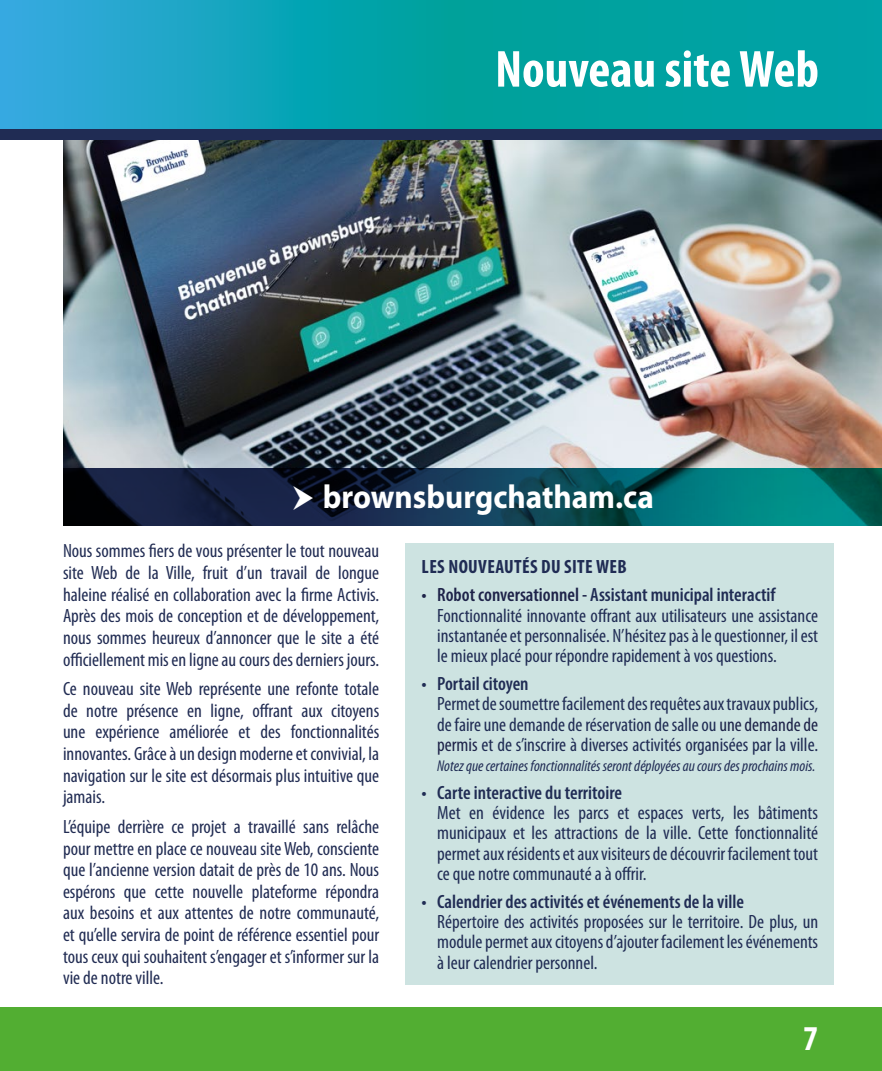
<style>
.page{position:relative;width:882px;height:1071px;background:#fff}
.page>*{position:absolute;margin:0;border:0;box-sizing:border-box;transform-origin:0 0}
.t1{font:700 condensed 52.5px "Myriad Pro";color:#fff}
.t2{font:700 condensed 35px "Myriad Pro";color:#fff}
.ECSG_-_Item{font:700 33.25px "Myriad Pro";color:#fff;scale:.94 1}
.Texte_de_base{font:condensed 19.25px/21.7px "Myriad Pro";color:#212c53;text-align:justify}
.Texte_de_base-2{font:condensed 19.25px/20.3px "Myriad Pro";color:#202c54;text-align:justify}
.t3{font:600 condensed 19.25px "Myriad Pro";color:#202c54}
.Texte_de_base-3{font:700 condensed 19.25px "Myriad Pro";letter-spacing:.02em;color:#202c54}
.Texte_de_base-4{font:italic condensed 15.75px "Myriad Pro";color:#202c54}
.s1{color:#1e2349}
</style>
<div class="page">
<svg style="left:0;top:0;width:882px;height:129px;background:#0ba3b0"></svg>
<img style="left:63px;top:140px;width:819px;height:329px">
<div style="left:406px;top:543px;width:428px;height:441px;background:#cde3e1"></div>
<div style="left:0;top:129px;width:882px;height:11px;background:#202c54"></div>
<svg style="left:63px;top:469px;width:819px;height:56px;background:#0b4252"></svg>
<div style="left:0;top:1008px;width:882px;height:63px;background:#52ae32"></div>
<svg style="left:294px;top:485px;width:19px;height:25px"></svg>
<p class="t1" style="left:495px;top:36px;width:325px">Nouveau site Web</p>
<p class="ECSG_-_Item" style="left:323px;top:475px;width:354px">brownsburgchatham.ca</p>
<p class="Texte_de_base" style="left:63px;top:540px;width:318px">Nous sommes fiers de vous présenter le tout nouveau site Web de la Ville, fruit d’un travail de longue haleine réalisé en collaboration avec la firme Activis.<br>Après des mois de conception et de développement, nous sommes heureux d’annoncer que le site a été officiellement mis en ligne au cours des derniers jours.</p>
<p class="Texte_de_base" style="left:63px;top:678px;width:318px">Ce nouveau site Web représente une refonte totale de notre présence en ligne, offrant aux citoyens une expérience améliorée et des fonctionnalités innovantes. Grâce à un design moderne et convivial, la navigation sur le site est désormais plus intuitive que jamais.</p>
<p class="Texte_de_base" style="left:63px;top:815px;width:318px">L’équipe derrière ce projet a travaillé sans relâche pour mettre en place ce nouveau site Web, consciente que l’ancienne version datait de près de 10 ans. Nous espérons que cette nouvelle plateforme répondra aux besoins et aux attentes de notre communauté, et qu’elle servira de point de référence essentiel pour tous ceux qui souhaitent s’engager et s’informer sur la vie de notre ville.</p>
<p class="Texte_de_base-3" style="left:422px;top:555px;width:207px">LES NOUVEAUTÉS DU SITE WEB</p>
<p class="t3" style="left:421px;top:583px;width:356px"><span class="s1">• Robot conversationnel -</span> Assistant municipal interactif</p>
<p class="Texte_de_base-2" style="left:437px;top:605px;width:382px">Fonctionnalité innovante offrant aux utilisateurs une assistance instantanée et personnalisée. N’hésitez pas à le questionner, il est le mieux placé pour répondre rapidement à vos questions.</p>
<p class="t3" style="left:421px;top:672px;width:109px">• Portail citoyen</p>
<p class="Texte_de_base-2" style="left:437px;top:694px;width:382px">Permet de soumettre facilement des requêtes aux travaux publics, de faire une demande de réservation de salle ou <span class="s1">une demande de permis</span> et de s’inscrire à diverses activités organisées par la ville.</p>
<p class="Texte_de_base-4" style="left:437px;top:756px;width:380px">Notez que certaines fonctionnalités seront déployées au cours des prochains mois.</p>
<p class="t3" style="left:421px;top:781px;width:202px">• Carte interactive du territoire</p>
<p class="Texte_de_base-2" style="left:437px;top:802px;width:382px">Met en évidence les parcs et espaces verts, les bâtiments municipaux et les attractions de la ville. Cette fonctionnalité permet aux résidents et aux visiteurs de découvrir facilement tout ce que notre communauté a à offrir.</p>
<p class="t3" style="left:421px;top:890px;width:324px">• Calendrier des activités et événements de la ville</p>
<p class="Texte_de_base-2" style="left:437px;top:911px;width:382px">Répertoire des activités proposées sur le territoire. De plus, un module permet aux citoyens d’ajouter facilement les événements à leur calendrier personnel.</p>
<h2 class="t2" style="left:803px;top:1016px;width:16px">7</h2>
</div>
